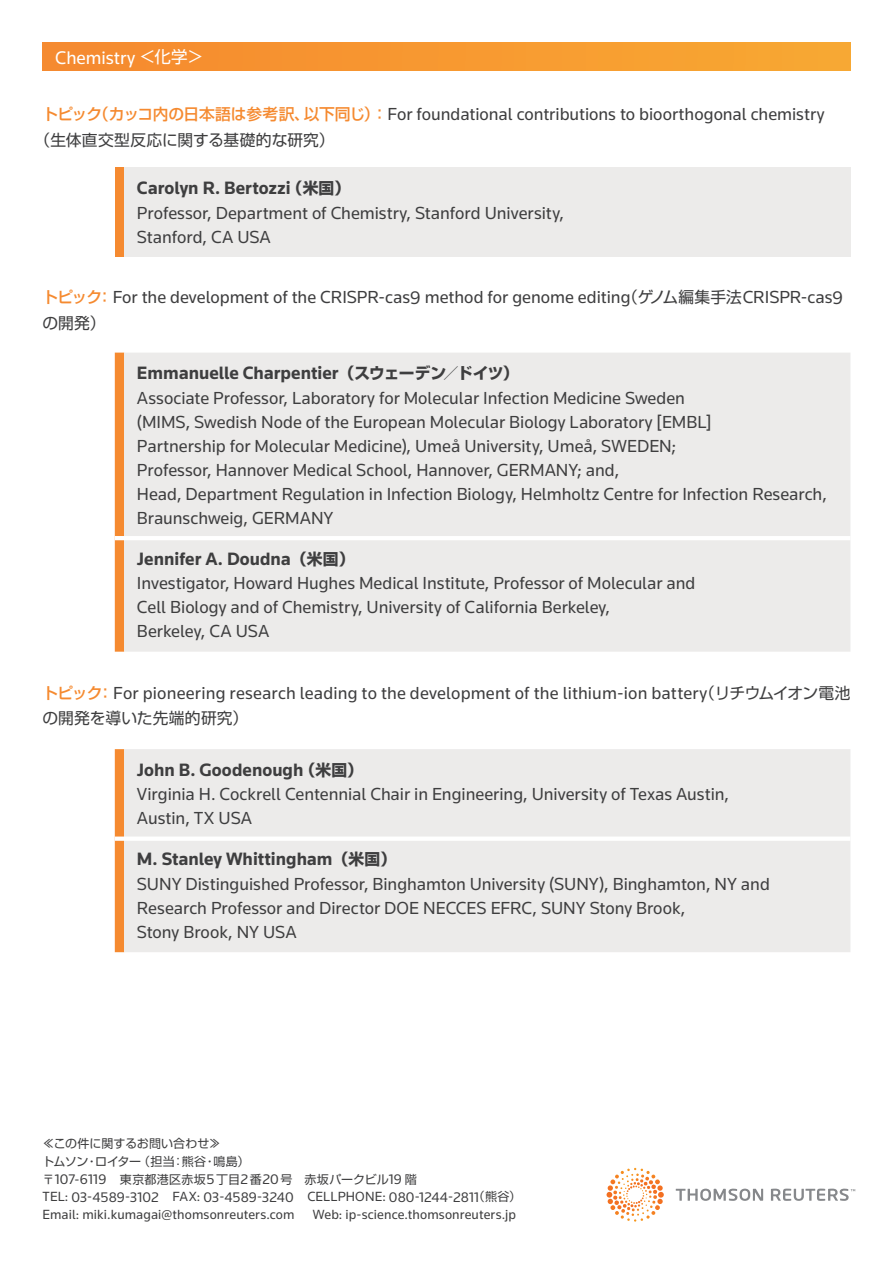
<style>
.page{position:relative;width:893px;height:1263px;background:#fff}
.page>*{position:absolute;margin:0;border:0;box-sizing:border-box;transform-origin:0 0}
.t1{font:18.9px "Knowledge";letter-spacing:-.005em;color:#fff}
.t2{font:700 18.6px "Knowledge";color:#3e3e3f}
.t3{font:18.15px/24px "Knowledge";color:#3e3e3f}
.t4{font:15.75px "Shin Go Pro Regular 90 msp RKSJ H";letter-spacing:.005em;color:#3e3e3f}
.t5{font:14.4px "Knowledge";letter-spacing:.005em;color:#3e3e3f}
.t6{font:13.8px "Knowledge";letter-spacing:.01em;color:#3e3e3f}
.t7{font:12px/17.7px "Shin Go Pro Regular 90 msp RKSJ H";letter-spacing:.005em;color:#3e3e3f}
.s1{font-family:"Shin Go Pro Regular 90 msp RKSJ H";font-size:16.5px}
.s2{font-family:"Shin Go Pro Medium 90 msp RKSJ H";font-size:15.75px;color:#f58a30}
.s3{font-family:"Shin Go Pro Bold 90 msp RKSJ H";font-weight:400;font-size:15.75px}
.s4{font-size:18.9px}
.s5{font-family:"Shin Go Pro Regular 90 msp RKSJ H";font-size:15.75px}
.s6{font-family:"Knowledge";font-size:14.4px}
.s7{font-family:"Knowledge";font-size:13.8px}
.s8{font-size:13.8px}
.s9{font-family:"Shin Go Pro Regular 90 msp RKSJ H";font-size:12px}
</style>
<div class="page">
<svg style="left:676px;top:1188px;width:179px;height:13px"></svg>
<svg style="left:606px;top:1168px;width:58px;height:54px"></svg>
<div style="left:43px;top:43px;width:807px;height:28px;background:linear-gradient(to right,#f6892f,#f8a933)"></div>
<div style="left:115px;top:353px;width:9px;height:299px;background:#f58a30"></div>
<div style="left:124px;top:353px;width:726px;height:299px;background:#ecebea"></div>
<hr style="left:115px;top:536px;width:735px;height:4px;background:#fff">
<div style="left:115px;top:749px;width:9px;height:203px;background:#f58a30"></div>
<div style="left:124px;top:749px;width:726px;height:203px;background:#ecebea"></div>
<div style="left:115px;top:836px;width:735px;height:5px;background:#fff"></div>
<div style="left:115px;top:168px;width:9px;height:89px;background:#f58a30"></div>
<div style="left:124px;top:168px;width:726px;height:89px;background:#ecebea"></div>
<p class="t1" style="left:55px;top:51px;width:150px">Chemistry <span class="s1">＜化学＞</span></p>
<p class="t3" style="left:43px;top:104px;width:784px"><span class="s2">トピック（カッコ内の日本語は参考訳、以下同じ）：</span>For foundational contributions to bioorthogonal chemistry</p>
<p class="t4" style="left:35px;top:134px;width:302px">（生体直交型反応に関する基礎的な研究）</p>
<p class="t2" style="left:137px;top:182px;width:215px">Carolyn R. Bertozzi <span class="s3">（米国）</span></p>
<p class="t3" style="left:137px;top:202px;width:429px">Professor, Department of Chemistry, Stanford University,<br>Stanford, CA USA</p>
<p class="t3" style="left:43px;top:287px;width:802px"><span class="s2">トピック：</span>For the development of the CRISPR-cas<span class="s4">9</span> method for genome editing<span class="s5">（ゲノム編集手法</span>CRISPR-cas<span class="s4">9</span></p>
<p class="t4" style="left:43px;top:317px;width:65px">の開発）</p>
<p class="t2" style="left:137px;top:367px;width:383px">Emmanuelle Charpentier <span class="s3">（スウェーデン／ドイツ）</span></p>
<p class="t3" style="left:137px;top:387px;width:691px">Associate Professor, Laboratory for Molecular Infection Medicine Sweden<br>(MIMS, Swedish Node of the European Molecular Biology Laboratory [EMBL]<br>Partnership for Molecular Medicine), Umeå University, Umeå, SWEDEN;<br>Professor, Hannover Medical School, Hannover, GERMANY; and,<br>Head, Department Regulation in Infection Biology, Helmholtz Centre for Infection Research, Braunschweig, GERMANY</p>
<p class="t2" style="left:137px;top:552px;width:219px">Jennifer A. Doudna <span class="s3">（米国）</span></p>
<p class="t3" style="left:137px;top:572px;width:560px">Investigator, Howard Hughes Medical Institute, Professor of Molecular and<br>Cell Biology and of Chemistry, University of California Berkeley,<br>Berkeley, CA USA</p>
<p class="t3" style="left:43px;top:682px;width:809px"><span class="s2">トピック：</span>For pioneering research leading to the development of the lithium-ion battery<span class="s5">（リチウムイオン電池</span></p>
<p class="t4" style="left:43px;top:712px;width:207px">の開発を導いた先端的研究）</p>
<p class="t2" style="left:137px;top:763px;width:227px">John B. Goodenough <span class="s3">（米国）</span></p>
<p class="t3" style="left:137px;top:783px;width:594px">Virginia H. Cockrell Centennial Chair in Engineering, University of Texas Austin,<br>Austin, TX USA</p>
<p class="t2" style="left:137px;top:853px;width:261px">M. Stanley Whittingham <span class="s3">（米国）</span></p>
<p class="t3" style="left:137px;top:873px;width:634px">SUNY Distinguished Professor, Binghamton University (SUNY), Binghamton, NY and<br>Research Professor and Director DOE NECCES EFRC, SUNY Stony Brook,<br>Stony Brook, NY USA</p>
<p class="t7" style="left:43px;top:1136px;width:376px">≪この件に関するお問い合わせ≫<br>トムソン・ロイター（担当：熊谷・鳴島）<br>〒<span class="s6">107</span><span class="s7">-</span><span class="s6">6119</span>　東京都港区赤坂<span class="s6">5</span>丁目<span class="s6">2</span>番<span class="s6">20</span>号　赤坂パークビル<span class="s6">19</span> 階</p>
<p class="t5" style="left:43px;top:1192px;width:480px"><span class="s8">TEL:</span> 03<span class="s8">-</span>4589<span class="s8">-</span>3102 <span class="s8">FAX:</span> 03<span class="s8">-</span>4589<span class="s8">-</span>3240 <span class="s8">CELLPHONE:</span> 080<span class="s8">-</span>1244<span class="s8">-</span>2811<span class="s9">（熊谷）</span></p>
<p class="t6" style="left:43px;top:1210px;width:254px">Email: miki.kumagai@thomsonreuters.com</p>
<p class="t6" style="left:313px;top:1210px;width:205px">Web: ip-science.thomsonreuters.jp</p>
</div>
